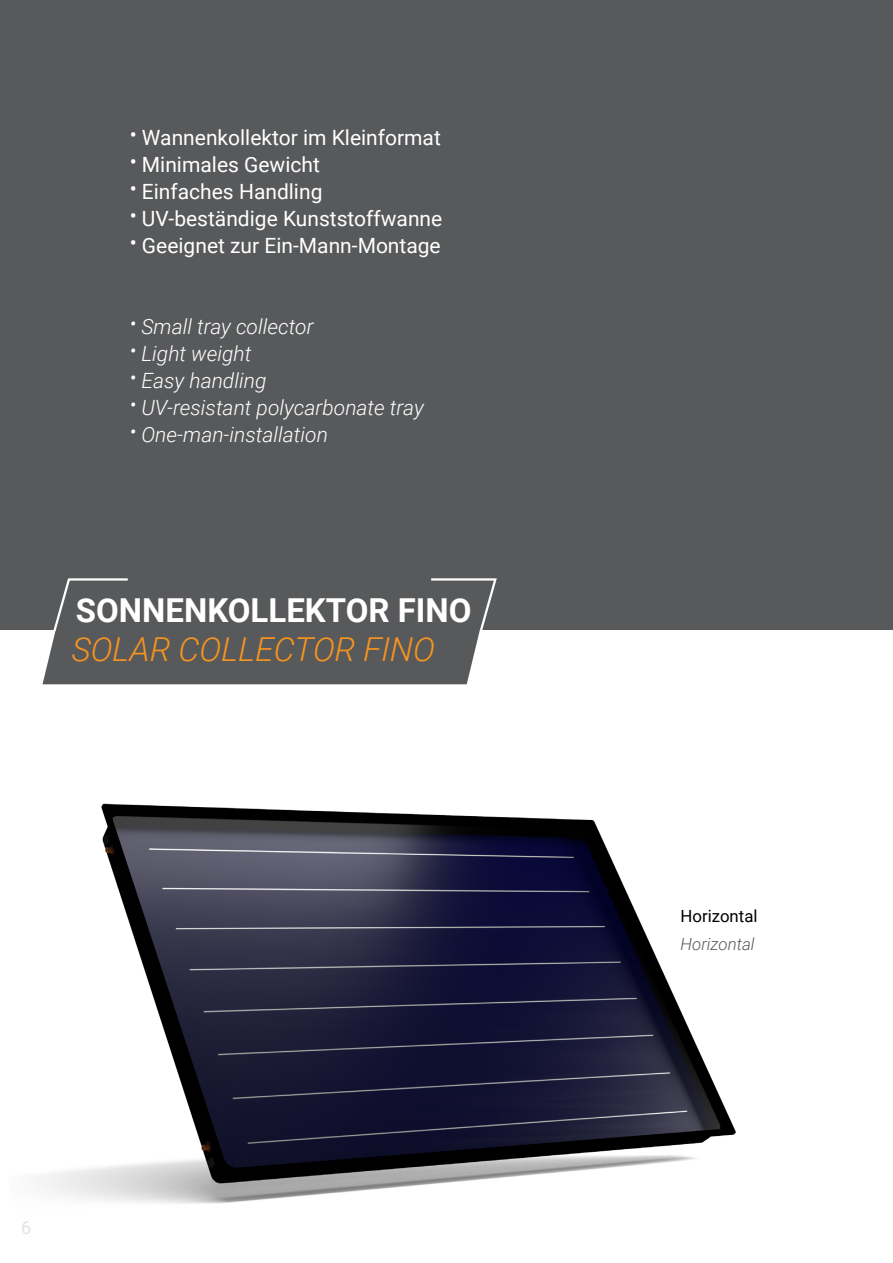
<style>
.page{position:relative;width:893px;height:1263px;background:#fff}
.page>*{position:absolute;margin:0;border:0;box-sizing:border-box;transform-origin:0 0}
.t1{font:700 33px "Roboto";color:#fff}
.t2{font:italic 300 33px "Roboto";color:#f7941e}
.t3{font:21px "Roboto";color:#fff}
.t4{font:italic 300 21px "Roboto";color:#fff}
.t5{font:18px "Roboto";color:#e2e3e4}
.t6{font:16.8px "Roboto";color:#000}
.t7{font:italic 300 16.8px "Roboto";color:#58595b}
</style>
<div class="page">
<div style="left:0;top:0;width:893px;height:629px;background:#58595b"></div>
<img style="left:36px;top:803px;width:700px;height:401px">
<div style="left:43px;top:578px;width:455px;height:106px;background:#58595b"></div>
<p class="t3" style="left:130px;top:123px;width:313px">• Wannenkollektor im Kleinformat</p>
<p class="t3" style="left:130px;top:150px;width:192px">• Minimales Gewicht</p>
<p class="t3" style="left:130px;top:177px;width:194px">• Einfaches Handling</p>
<p class="t3" style="left:130px;top:204px;width:314px">• UV-beständige Kunststoffwanne</p>
<p class="t3" style="left:130px;top:231px;width:313px">• Geeignet zur Ein-Mann-Montage</p>
<p class="t4" style="left:130px;top:312px;width:185px">• Small tray collector</p>
<p class="t4" style="left:130px;top:339px;width:123px">• Light weight</p>
<p class="t4" style="left:130px;top:366px;width:138px">• Easy handling</p>
<p class="t4" style="left:130px;top:393px;width:296px">• UV-resistant polycarbonate tray</p>
<p class="t4" style="left:130px;top:420px;width:200px">• One-man-installation</p>
<h1 class="t1" style="left:76px;top:588px;width:397px">SONNENKOLLEKTOR FINO</h1>
<h1 class="t2" style="left:71px;top:627px;width:366px">SOLAR COLLECTOR FINO</h1>
<p class="t5" style="left:21px;top:1215px;width:12px">6</p>
<p class="t6" style="left:680px;top:904px;width:78px">Horizontal</p>
<p class="t7" style="left:680px;top:932px;width:75px">Horizontal</p>
</div>
